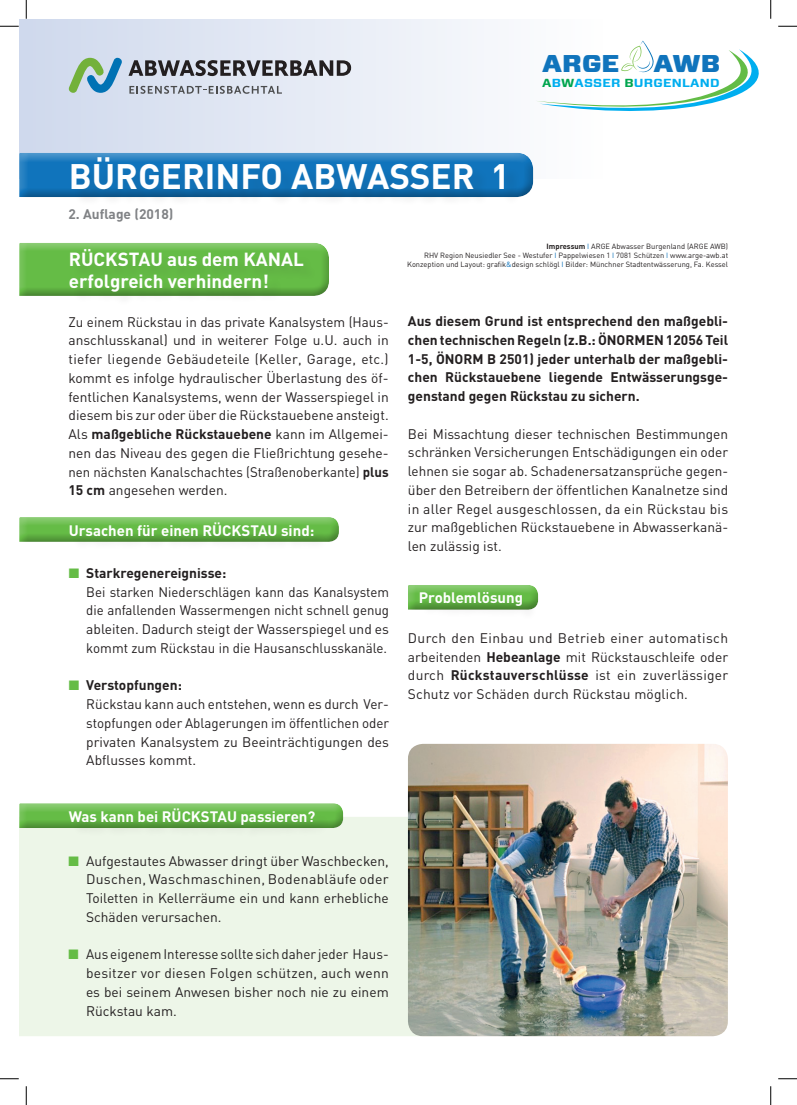
<style>
.page{position:relative;width:797px;height:1105px;background:#fff}
.page>*{position:absolute;margin:0;border:0;box-sizing:border-box;transform-origin:0 0}
.t1{font:700 35px "DIN";color:#fff}
.t2{font:900 24.25px "Forza";color:#1074bc;scale:1.09 1}
.t3{font:700 18.75px/22.5px "DIN";color:#fff}
.t4{font:700 15px "DIN";color:#fff}
.t5{font:13.75px/18.8px "DIN";color:#231f20;text-align:justify}
.t6{font:700 13.75px/18.8px "DIN";color:#231f20;text-align:justify}
.t7{font:13.75px/18.8px "DIN";color:#231f20;scale:.96 1}
.t8{font:700 13.75px "DIN";color:#808285}
.t9{font:700 11.62px "Forza";letter-spacing:.015em;color:#00aeef;scale:1.13 1}
.t10{font:7.5px/9px "DIN";color:#231f20;text-align:right}
.s1{color:#00a54f}
.s2{font-weight:700}
.s3{color:#1074bc}
.s4{color:#65bc46}
</style>
<div class="page">
<div style="left:19px;top:19px;width:583px;height:160px;background:linear-gradient(to right,#ced8ec,#fefefe)"></div>
<svg style="left:128px;top:60px;width:223px;height:16px;background:#7c7d83"></svg>
<svg style="left:129px;top:86px;width:153px;height:8px"></svg>
<svg style="left:69px;top:58px;width:53px;height:35px;background:#8ab9b5"></svg>
<div style="left:19px;top:817px;width:389px;height:219px;background:#edf6e8"></div>
<div style="left:19px;top:152px;width:514px;height:43px;background:#fff;opacity:.75"></div>
<div style="left:19px;top:157px;width:514px;height:42px;background:#231f20;opacity:.75"></div>
<div style="left:19px;top:242px;width:311px;height:52px;background:#86ca6e"></div>
<div style="left:19px;top:247px;width:311px;height:51px;background:#231f20;opacity:.75"></div>
<div style="left:73px;top:160px;width:448px;height:46px;background:#231f20;opacity:.1"></div>
<div style="left:72px;top:251px;width:246px;height:56px;background:#231f20;opacity:.1"></div>
<div style="left:19px;top:517px;width:320px;height:23px;background:#87ca6f"></div>
<div style="left:19px;top:520px;width:320px;height:24px;background:#231f20;opacity:.75"></div>
<div style="left:72px;top:524px;width:256px;height:27px;background:#231f20;opacity:.1"></div>
<div style="left:407px;top:584px;width:132px;height:24px;background:#fff;opacity:.75"></div>
<div style="left:407px;top:587px;width:132px;height:25px;background:#231f20;opacity:.75"></div>
<div style="left:422px;top:594px;width:115px;height:27px;background:#231f20;opacity:.1"></div>
<div style="left:19px;top:803px;width:325px;height:24px;background:#8bcc74"></div>
<div style="left:19px;top:806px;width:325px;height:24px;background:#231f20;opacity:.75"></div>
<div style="left:71px;top:811px;width:258px;height:29px;background:#231f20;opacity:.1"></div>
<img style="left:408px;top:744px;width:320px;height:292px">
<svg style="left:535px;top:41px;width:224px;height:86px"></svg>
<svg style="left:0;top:25px;width:19px;height:2px"></svg>
<svg style="left:778px;top:25px;width:19px;height:2px"></svg>
<svg style="left:0;top:1078px;width:19px;height:1px"></svg>
<svg style="left:778px;top:1078px;width:19px;height:1px"></svg>
<svg style="left:25px;top:0;width:2px;height:19px"></svg>
<svg style="left:25px;top:1086px;width:2px;height:19px"></svg>
<svg style="left:770px;top:0;width:1px;height:19px"></svg>
<svg style="left:770px;top:1086px;width:1px;height:19px"></svg>
<h1 class="t1" style="left:69px;top:154px;width:442px">BÜRGERINFO ABWASSER 1</h1>
<p class="t8" style="left:68px;top:205px;width:106px">2. Auflage (2018)</p>
<h2 class="t2" style="left:542px;top:47px;width:73px">ARGE</h2>
<h2 class="t2" style="left:653px;top:47px;width:63px">AWB</h2>
<p class="t9" style="left:542px;top:75px;width:158px"><span class="s1">A</span>B<span class="s1">W</span>ASSER <span class="s1">B</span>URGENLAND</p>
<h3 class="t3" style="left:69px;top:247px;width:236px">RÜCKSTAU aus dem KANAL erfolgreich verhindern!</h3>
<p class="t10" style="left:407px;top:241px;width:322px"><span class="s2">Impressum</span> <span class="s3">I</span> ARGE Abwasser Burgenland (ARGE AWB)<br>RHV Region Neusiedler See - Westufer <span class="s3">I</span> Pappelwiesen 1 <span class="s3">I</span> 7081 Schützen <span class="s3">I</span> www.arge-awb.at<br>Konzeption und Layout: grafik<span class="s3">&amp;</span>design schlögl <span class="s3">I</span> Bilder: Münchner Stadtentwässerung, Fa. Kessel</p>
<p class="t5" style="left:68px;top:312px;width:322px">Zu einem Rückstau in das private Kanalsystem (Haus&shy;anschlusskanal) und in weiterer Folge u.U. auch in tiefer liegende Gebäudeteile (Keller, Garage, etc.) kommt es infolge hydraulischer Überlastung des öf&shy;fentlichen Kanalsystems, wenn der Wasserspiegel in diesem bis zur oder über die Rückstauebene ansteigt.<br>Als <span class="s2">maßgebliche Rückstauebene</span> kann im Allgemei&shy;nen das Niveau des gegen die Fließrichtung gesehe&shy;nen nächsten Kanalschachtes (Straßenoberkante) <span class="s2">plus 15 cm</span> angesehen werden.</p>
<p class="t6" style="left:408px;top:311px;width:322px">Aus diesem Grund ist entsprechend den maßgebli&shy;chen technischen Regeln (z.B.: ÖNORMEN 12056 Teil 1-5, ÖNORM B 2501) jeder unterhalb der maßgebli&shy;chen Rückstauebene liegende Entwässerungsge&shy;genstand gegen Rückstau zu sichern.</p>
<p class="t5" style="left:408px;top:424px;width:322px">Bei Missachtung dieser technischen Bestimmungen schränken Versicherungen Entschädigungen ein oder lehnen sie sogar ab. Schadenersatzansprüche gegen&shy;über den Betreibern der öffentlichen Kanalnetze sind in aller Regel ausgeschlossen, da ein Rückstau bis zur maßgeblichen Rückstauebene in Abwasserkanä&shy;len zulässig ist.</p>
<p class="t4" style="left:69px;top:521px;width:247px">Ursachen für einen RÜCKSTAU sind:</p>
<p class="t7" style="left:86px;top:563px;width:317px;text-indent:-18px"><span class="s4">■</span> <span class="s2">Starkregenereignisse:<br></span>Bei starken Niederschlägen kann das Kanalsystem die anfallenden Wassermengen nicht schnell genug ableiten. Dadurch steigt der Wasserspiegel und es kommt zum Rückstau in die Hausanschlusskanäle.</p>
<p class="t5" style="left:86px;top:676px;width:304px;text-align:left;text-indent:-17px"><span class="s4">■</span> <span class="s2">Verstopfungen:<br></span>Rückstau kann auch entstehen, wenn es durch Ver&shy;stopfungen oder Ablagerungen im öffentlichen oder privaten Kanalsystem zu Beeinträchtigungen des Abflusses kommt.</p>
<p class="t4" style="left:69px;top:807px;width:248px">Was kann bei RÜCKSTAU passieren?</p>
<p class="t5" style="left:86px;top:851px;width:304px;text-indent:-17px"><span class="s4">■</span> Aufgestautes Abwasser dringt über Waschbecken, Duschen, Waschmaschinen, Bodenabläufe oder Toiletten in Kellerräume ein und kann erhebliche Schäden verursachen.</p>
<p class="t5" style="left:86px;top:945px;width:304px;text-indent:-18px"><span class="s4">■</span> Aus eigenem Interesse sollte sich daher jeder Haus&shy;besitzer vor diesen Folgen schützen, auch wenn es bei seinem Anwesen bisher noch nie zu einem Rückstau kam.</p>
<p class="t4" style="left:419px;top:588px;width:106px">Problemlösung</p>
<p class="t5" style="left:408px;top:628px;width:322px">Durch den Einbau und Betrieb einer automatisch arbeitenden <span class="s2">Hebeanlage</span> mit Rückstauschleife oder durch <span class="s2">Rückstauverschlüsse</span> ist ein zuverlässiger Schutz vor Schäden durch Rückstau möglich.</p>
</div>
